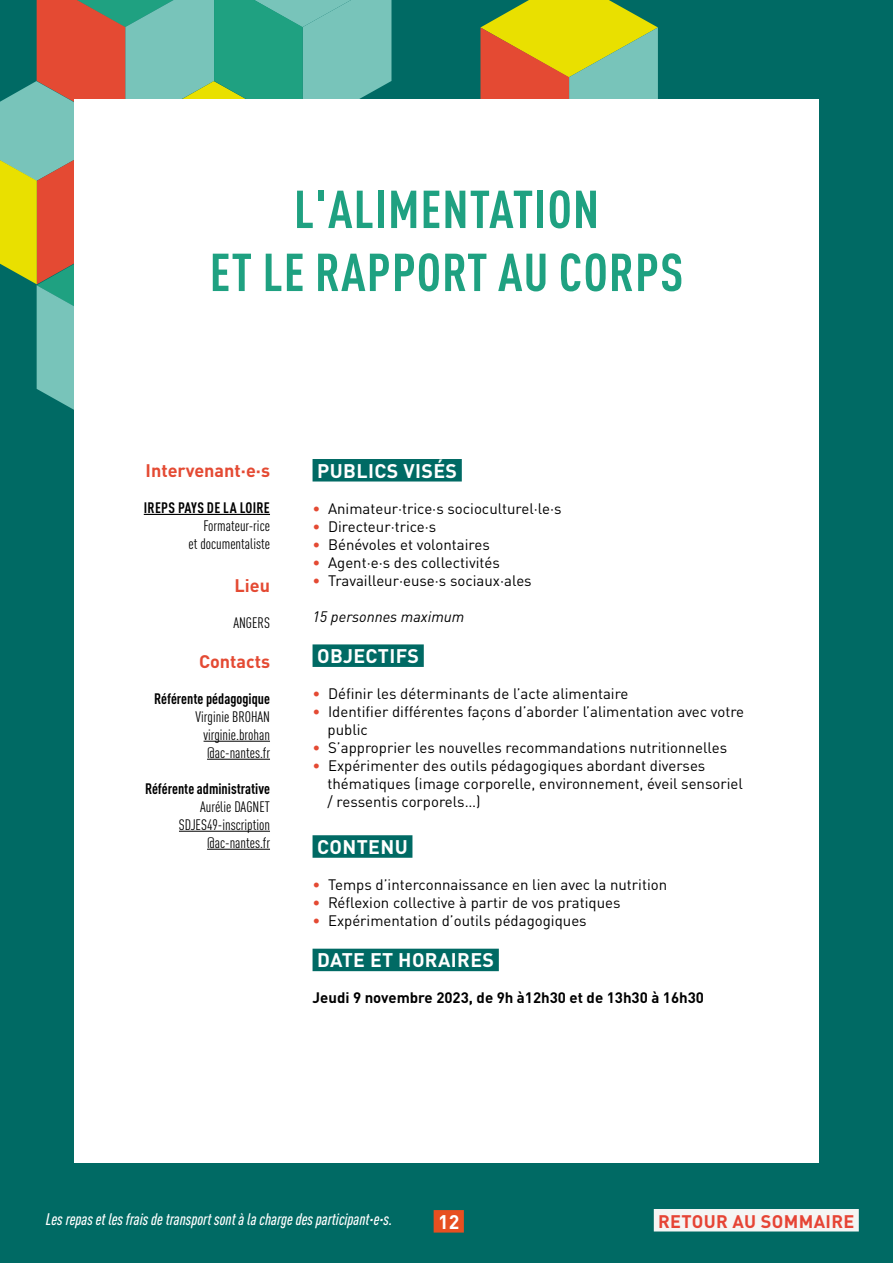
<style>
.page{position:relative;width:893px;height:1263px;background:#006a64}
.page>*{position:absolute;margin:0;border:0;box-sizing:border-box;transform-origin:0 0}
.t1{font:700 condensed 52.5px/63px "DIN Pro";letter-spacing:.02em;color:#1fa181;text-align:center}
.t2{font:700 19.5px "DIN Pro";letter-spacing:.015em;color:#fff}
.t3{font:700 18px "DIN Pro";color:#e44a33}
.t4{font:700 18px "DIN Pro";letter-spacing:.02em;color:#e64435}
.t5{font:italic 500 condensed 16.5px "DIN Pro";color:#fff}
.t6{font:15px/18px "DIN Pro";color:#000}
.t7{font:condensed 15px/18px "DIN Pro";color:#000;text-align:right}
.t8{font:700 15px "DIN Pro";color:#000}
.t9{font:700 condensed 15px "DIN Pro";color:#000}
.t10{font:italic 15px "DIN Pro";color:#000}
.t11{font:700 condensed 15px "DIN Pro";letter-spacing:.02em;color:#000}
.s1{color:#e44a33}
</style>
<div class="page">
<div style="left:434px;top:1210px;width:30px;height:22px;background:#e74f20"></div>
<svg style="left:0;top:0;width:658px;height:410px"></svg>
<div style="left:74px;top:99px;width:745px;height:1064px;background:#fff"></div>
<div style="left:313px;top:459px;width:149px;height:22px;background:#006a64"></div>
<div style="left:313px;top:644px;width:111px;height:23px;background:#006a64"></div>
<div style="left:313px;top:835px;width:99px;height:23px;background:#006a64"></div>
<div style="left:313px;top:949px;width:186px;height:22px;background:#006a64"></div>
<hr style="left:144px;top:514px;width:126px;height:1px;background:#000">
<hr style="left:204px;top:741px;width:66px;height:1px;background:#000">
<hr style="left:207px;top:759px;width:63px;height:1px;background:#000">
<hr style="left:179px;top:831px;width:91px;height:1px;background:#000">
<hr style="left:207px;top:849px;width:63px;height:1px;background:#000">
<div style="left:654px;top:1209px;width:205px;height:22px;background:#f5f5f4"></div>
<h1 class="t1" style="left:210px;top:173px;width:475px">L'ALIMENTATION<br>ET LE RAPPORT AU CORPS</h1>
<p class="t3" style="left:146px;top:455px;width:126px">INTERVENANT·E·S</p>
<p class="t11" style="left:144px;top:496px;width:128px">IREPS PAYS DE LA LOIRE</p>
<p class="t7" style="left:189px;top:515px;width:83px">Formateur-rice<br>et documentaliste</p>
<p class="t3" style="left:235px;top:570px;width:37px">LIEU</p>
<p class="t7" style="left:233px;top:612px;width:31px">ANGERS</p>
<p class="t3" style="left:199px;top:646px;width:73px">CONTACTS</p>
<p class="t9" style="left:154px;top:687px;width:117px">RÉFÉRENTE PÉDAGOGIQUE</p>
<p class="t7" style="left:204px;top:706px;width:68px;text-align:left;text-indent:-8px">Virginie BROHAN virginie.brohan @ac-nantes.fr</p>
<p class="t9" style="left:145px;top:777px;width:126px">RÉFÉRENTE ADMINISTRATIVE</p>
<p class="t7" style="left:179px;top:796px;width:93px">Aurélie DAGN ET<br>SDJES49-inscription @ac-nantes.fr</p>
<h2 class="t2" style="left:317px;top:454px;width:98px">PUBLICS VISÉS</h2>
<p class="t6" style="left:313px;top:498px;width:250px"><span class="s1">•</span> Animateur·trice·s socioculturel·le·s</p>
<p class="t6" style="left:313px;top:516px;width:125px"><span class="s1">•</span> Directeur·trice·s</p>
<p class="t6" style="left:313px;top:534px;width:179px"><span class="s1">•</span> Bénévoles et volontaires</p>
<p class="t6" style="left:313px;top:552px;width:189px"><span class="s1">•</span> Agent·e·s des collectivités</p>
<p class="t6" style="left:313px;top:570px;width:221px"><span class="s1">•</span> Travailleur·euse·s sociaux·ales</p>
<p class="t10" style="left:313px;top:605px;width:153px">15 personnes maximum</p>
<h2 class="t2" style="left:317px;top:640px;width:25px">OBJE</h2>
<h2 class="t2" style="left:366px;top:640px;width:53px">CTI FS</h2>
<p class="t6" style="left:313px;top:683px;width:317px"><span class="s1">•</span> Définir les déterminants de l’acte alimentaire</p>
<p class="t6" style="left:328px;top:701px;width:418px;text-indent:-15px"><span class="s1">•</span> Identifier différentes façons d’aborder l’alimentation avec votre public</p>
<p class="t6" style="left:313px;top:737px;width:416px"><span class="s1">•</span> S’approprier les nouvelles recommandations nutritionnelles</p>
<p class="t6" style="left:328px;top:755px;width:417px;text-indent:-15px"><span class="s1">•</span> Expérimenter des outils pédagogiques abordant diverses thématiques (image corporelle, environnement, éveil sensoriel / ressentis corporels…)</p>
<h2 class="t2" style="left:317px;top:831px;width:26px">CONTEN</h2>
<h2 class="t2" style="left:395px;top:831px;width:15px">U</h2>
<p class="t6" style="left:313px;top:874px;width:356px"><span class="s1">•</span> Temps d’interconnaissance en lien avec la nutrition</p>
<p class="t6" style="left:313px;top:892px;width:309px"><span class="s1">•</span> Réflexion collective à partir de vos pratiques</p>
<p class="t6" style="left:313px;top:910px;width:276px"><span class="s1">•</span> Expérimentation d’outils pédagogiques</p>
<h2 class="t2" style="left:317px;top:944px;width:145px">DATE ET HORAIRES</h2>
<p class="t8" style="left:313px;top:985px;width:393px">JEUDI 9 NOVEMBRE 2023, DE 9H À12H30 ET DE 13H30 À 16H30</p>
<p class="t5" style="left:46px;top:1206px;width:348px">Les repas et les frais de transport sont à la charge des participant·e·s.</p>
<h2 class="t2" style="left:438px;top:1205px;width:23px">12</h2>
<p class="t4" style="left:658px;top:1206px;width:24px">RETO</p>
<p class="t4" style="left:704px;top:1206px;width:71px">UR AU SOMM</p>
<p class="t4" style="left:814px;top:1206px;width:22px">AIRE</p>
</div>
